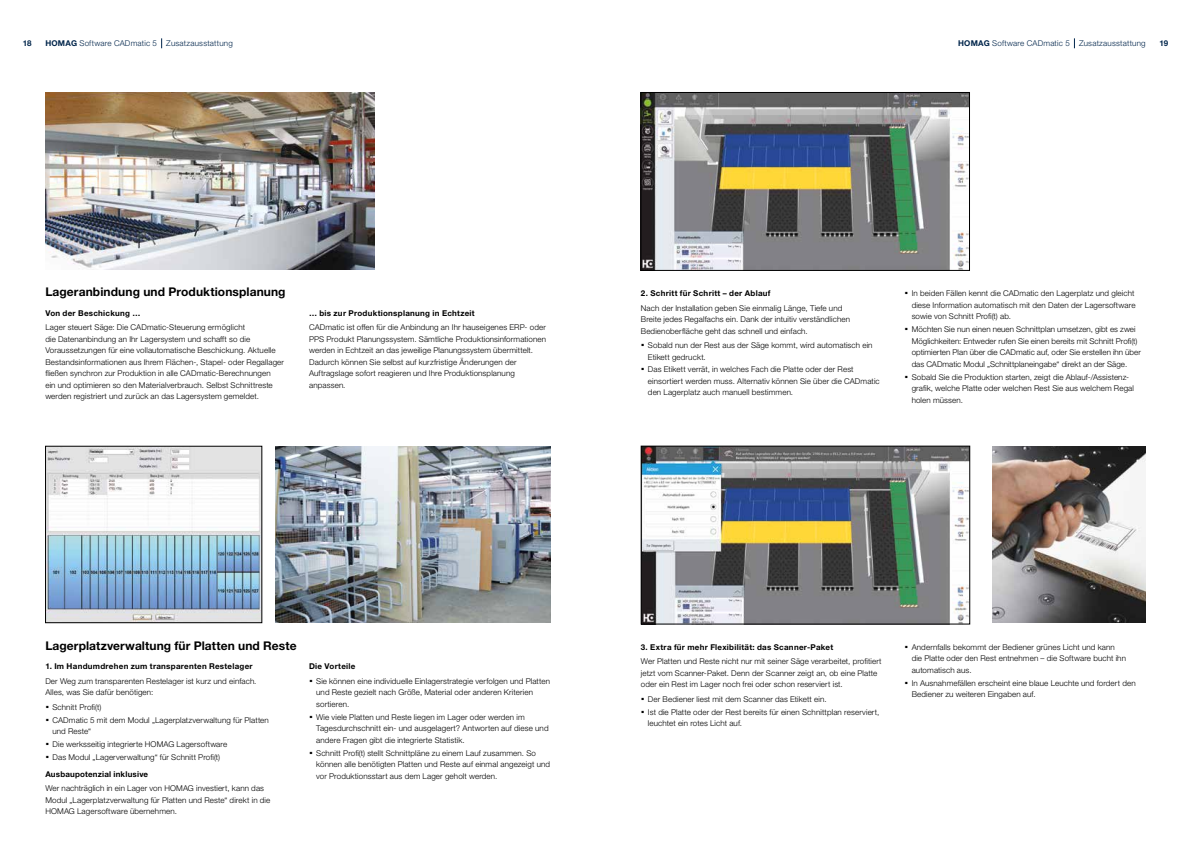
<style>
.page{position:relative;width:1191px;height:842px;background:#fff}
.page>*{position:absolute;margin:0;border:0;box-sizing:border-box;transform-origin:0 0}
.t1{font:700 12px "Helvetica Neue LTW1 G";letter-spacing:.01em;color:#000}
.t2{font:300 8px/11.5px "Helvetica Neue LTW1 G";letter-spacing:.015em;color:#000}
.t3{font:700 8px "Helvetica Neue LTW1 G";letter-spacing:.035em;color:#000}
.t4{font:300 8px "Helvetica Neue LTW1 G";letter-spacing:.025em;color:#00254b}
.t5{font:700 8px "Helvetica Neue LTW1 G";color:#00254b}
.s1{font-weight:700}
.s2{font-weight:700;font-size:14px}
</style>
<div class="page">
<img style="left:47px;top:448px;width:213px;height:173px">
<div style="left:45px;top:446px;width:217px;height:177px;border:1px solid #000"></div>
<img style="left:275px;top:446px;width:275px;height:177px">
<img style="left:45px;top:92px;width:329px;height:177px">
<img style="left:643px;top:94px;width:324px;height:174px">
<div style="left:641px;top:92px;width:328px;height:178px;border:1px solid #000"></div>
<img style="left:643px;top:448px;width:324px;height:174px">
<div style="left:641px;top:446px;width:328px;height:178px;border:1px solid #000"></div>
<img style="left:992px;top:446px;width:153px;height:177px">
<p class="t4" style="left:45px;top:39px;width:189px"><span class="s1">HOMAG</span> Software CADmatic 5 Zusatzausstattung</p>
<p class="t4" style="left:958px;top:39px;width:189px"><span class="s1">HOMAG</span> Software CADmatic 5 Zusatzausstattung</p>
<p class="t5" style="left:23px;top:39px;width:10px">18</p>
<p class="t5" style="left:1159px;top:39px;width:10px">19</p>
<h1 class="t1" style="left:45px;top:285px;width:242px">Lageranbindung und Produktionsplanung</h1>
<p class="t3" style="left:45px;top:308px;width:97px">Von der Beschickung …</p>
<p class="t2" style="left:45px;top:321px;width:240px">Lager steuert Säge: Die CADmatic-Steuerung ermöglicht<br>die Datenanbindung an Ihr Lagersystem und schafft so die Voraussetzungen für eine vollautomatische Beschickung. Aktuelle Bestandsinformationen aus Ihrem Flächen-, Stapel- oder Regallager fließen synchron zur Produktion in alle CADmatic-Berechnungen<br>ein und optimieren so den Materialverbrauch. Selbst Schnittreste werden registriert und zurück an das Lagersystem gemeldet.</p>
<p class="t3" style="left:309px;top:308px;width:167px">… bis zur Produktionsplanung in Echtzeit</p>
<p class="t2" style="left:309px;top:321px;width:238px">CADmatic ist offen für die Anbindung an Ihr hauseigenes ERP- oder PPS Produkt Planungssystem. Sämtliche Produktionsinformationen werden in Echtzeit an das jeweilige Planungssystem übermittelt.<br>Dadurch können Sie selbst auf kurzfristige Änderungen der Auftragslage sofort reagieren und Ihre Produktionsplanung anpassen.</p>
<p class="t3" style="left:641px;top:289px;width:131px">2. Schritt für Schritt – der Ablauf</p>
<p class="t2" style="left:641px;top:302px;width:211px">Nach der Installation geben Sie einmalig Länge, Tiefe und<br>Breite jedes Regalfachs ein. Dank der intuitiv verständlichen<br>Bedienoberfläche geht das schnell und einfach.</p>
<p class="t2" style="left:648px;top:339px;width:226px;text-indent:-7px"><span class="s2">·</span> Sobald nun der Rest aus der Säge kommt, wird automatisch ein<br>Etikett gedruckt.</p>
<p class="t2" style="left:648px;top:364px;width:233px;text-indent:-7px"><span class="s2">·</span> Das Etikett verrät, in welches Fach die Platte oder der Rest einsortiert werden muss. Alternativ können Sie über die CADmatic den Lagerplatz auch manuell bestimmen.</p>
<p class="t2" style="left:911px;top:288px;width:225px;text-indent:-7px"><span class="s2">·</span> In beiden Fällen kennt die CADmatic den Lagerplatz und gleicht diese Information automatisch mit den Daten der Lagersoftware sowie von Schnitt Profi(t) ab.</p>
<p class="t2" style="left:911px;top:324px;width:231px;text-indent:-7px"><span class="s2">·</span> Möchten Sie nun einen neuen Schnittplan umsetzen, gibt es zwei Möglichkeiten: Entweder rufen Sie einen bereits mit Schnitt Profi(t) optimierten Plan über die CADmatic auf, oder Sie erstellen ihn über das CADmatic Modul „Schnittplaneingabe“ direkt an der Säge.</p>
<p class="t2" style="left:911px;top:371px;width:224px;text-indent:-7px"><span class="s2">·</span> Sobald Sie die Produktion starten, zeigt die Ablauf-/Assistenz&shy;grafik, welche Platte oder welchen Rest Sie aus welchem Regal holen müssen.</p>
<h1 class="t1" style="left:45px;top:638px;width:253px">Lagerplatzverwaltung für Platten und Reste</h1>
<p class="t3" style="left:45px;top:662px;width:209px">1. Im Handumdrehen zum transparenten Restelager</p>
<p class="t2" style="left:45px;top:675px;width:213px">Der Weg zum transparenten Restelager ist kurz und einfach.<br>Alles, was Sie dafür benötigen:</p>
<p class="t2" style="left:45px;top:700px;width:225px;line-height:12.9px"><span class="s2">·</span> Schnitt Profi(t)<br><span class="s2">·</span> CADmatic 5 mit dem Modul „Lagerplatzverwaltung für Platten</p>
<p class="t2" style="left:45px;top:725px;width:183px;line-height:12.9px;text-indent:7px">und Reste“<br><span class="s2">·</span> Die werksseitig integrierte HOMAG Lagersoftware <span class="s2">·</span> Das Modul „Lagerverwaltung“ für Schnitt Profi(t)</p>
<p class="t3" style="left:45px;top:769px;width:104px">Ausbaupotenzial inklusive</p>
<p class="t2" style="left:45px;top:783px;width:226px">Wer nachträglich in ein Lager von HOMAG investiert, kann das<br>Modul „Lagerplatzverwaltung für Platten und Reste“ direkt in die<br>HOMAG Lagersoftware übernehmen.</p>
<p class="t2" style="left:309px;top:659px;width:242px;line-height:14.3px"><span class="s1">Die Vorteile<br></span><span class="s2">·</span> Sie können eine individuelle Einlagerstrategie verfolgen und Platten</p>
<p class="t2" style="left:316px;top:687px;width:218px">und Reste gezielt nach Größe, Material oder anderen Kriterien sortieren.</p>
<p class="t2" style="left:316px;top:711px;width:234px;text-indent:-7px"><span class="s2">·</span> Wie viele Platten und Reste liegen im Lager oder werden im<br>Tagesdurchschnitt ein- und ausgelagert? Antworten auf diese und andere Fragen gibt die integrierte Statistik.</p>
<p class="t2" style="left:316px;top:747px;width:235px;text-indent:-7px"><span class="s2">·</span> Schnitt Profi(t) stellt Schnittpläne zu einem Lauf zusammen. So können alle benötigten Platten und Reste auf einmal angezeigt und vor Produktionsstart aus dem Lager geholt werden.</p>
<p class="t3" style="left:641px;top:642px;width:194px">3. Extra für mehr Flexibilität: das Scanner-Paket</p>
<p class="t2" style="left:641px;top:656px;width:242px">Wer Platten und Reste nicht nur mit seiner Säge verarbeitet, profitiert jetzt vom Scanner-Paket. Denn der Scanner zeigt an, ob eine Platte oder ein Rest im Lager noch frei oder schon reserviert ist.</p>
<p class="t2" style="left:641px;top:692px;width:240px;line-height:12.9px"><span class="s2">·</span> Der Bediener liest mit dem Scanner das Etikett ein.<br><span class="s2">·</span> Ist die Platte oder der Rest bereits für einen Schnittplan reserviert,</p>
<p class="t2" style="left:648px;top:717px;width:96px">leuchtet ein rotes Licht auf.</p>
<p class="t2" style="left:911px;top:641px;width:216px;text-indent:-7px"><span class="s2">·</span> Andernfalls bekommt der Bediener grünes Licht und kann die Platte oder den Rest entnehmen – die Software bucht ihn automatisch aus.</p>
<p class="t2" style="left:911px;top:677px;width:226px;text-indent:-7px"><span class="s2">·</span> In Ausnahmefällen erscheint eine blaue Leuchte und fordert den<br>Bediener zu weiteren Eingaben auf.</p>
</div>
